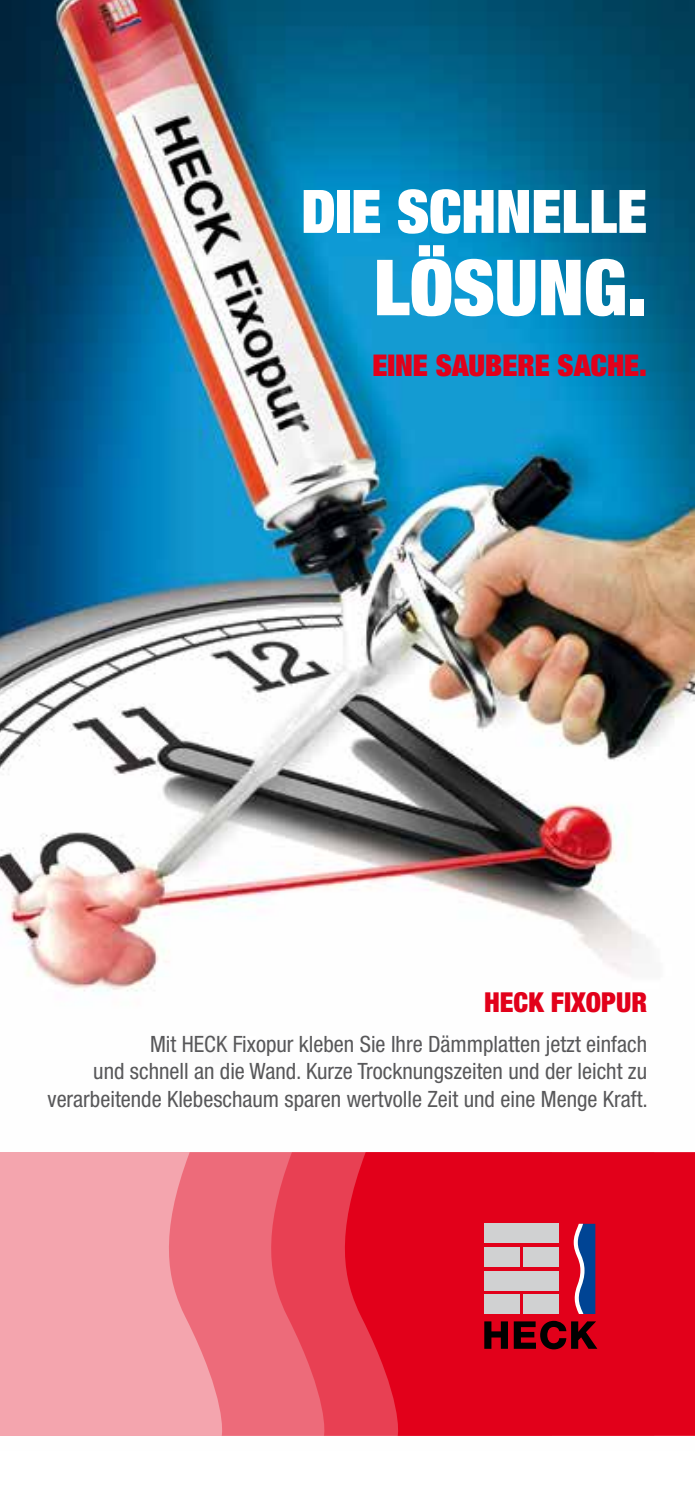
<style>
.page{position:relative;width:695px;height:1489px;background:#fff}
.page>*{position:absolute;margin:0;border:0;box-sizing:border-box;transform-origin:0 0}
.t1{font:900 expanded 77.5px "Helvetica Neue LT";color:#fff}
.t2{font:900 expanded 60px "Helvetica Neue LT";color:#fff}
.t3{font:900 expanded 30px "Helvetica Neue LT";color:#e2001a}
.t4{font:900 condensed 27.5px "Helvetica Neue LT";color:#e2001a}
.t5{font:condensed 22.5px/27.5px "Helvetica Neue LT";color:#58585a;text-align:right}
</style>
<div class="page">
<img style="left:0;top:0;width:694px;height:1436px">
<div style="left:0;top:1152px;width:694px;height:283px;background:#f4a5ae"></div>
<svg style="left:169px;top:1152px;width:99px;height:283px;fill:#ed6b7a"></svg>
<svg style="left:268px;top:1152px;width:66px;height:283px;fill:#e84053"></svg>
<svg style="left:334px;top:1152px;width:360px;height:283px;fill:#e2001a"></svg>
<div style="left:484px;top:1223px;width:74px;height:19px;background:#d0d1d2"></div>
<div style="left:484px;top:1247px;width:35px;height:19px;background:#d0d1d2"></div>
<div style="left:484px;top:1270px;width:74px;height:20px;background:#d0d1d2"></div>
<div style="left:522px;top:1247px;width:36px;height:19px;background:#d0d1d2"></div>
<div style="left:484px;top:1294px;width:35px;height:19px;background:#d0d1d2"></div>
<div style="left:522px;top:1294px;width:36px;height:19px;background:#d0d1d2"></div>
<svg style="left:484px;top:1320px;width:113px;height:29px"></svg>
<svg style="left:561px;top:1223px;width:34px;height:90px"></svg>
<h2 class="t2" style="left:301px;top:173px;width:347px">DIE SCHNELLE</h2>
<h1 class="t1" style="left:374px;top:238px;width:274px">LÖSUNG.</h1>
<h3 class="t3" style="left:372px;top:346px;width:276px">EINE SAUBERE SACHE.</h3>
<p class="t4" style="left:484px;top:984px;width:164px">HECK FIXOPUR</p>
<p class="t5" style="left:47px;top:1029px;width:601px">Mit HECK Fixopur kleben Sie Ihre Dämmplatten jetzt einfach<br>und schnell an die Wand. Kurze Trocknungszeiten und der leicht zu verarbeitende Klebeschaum sparen wertvolle Zeit und eine Menge Kraft.</p>
</div>
